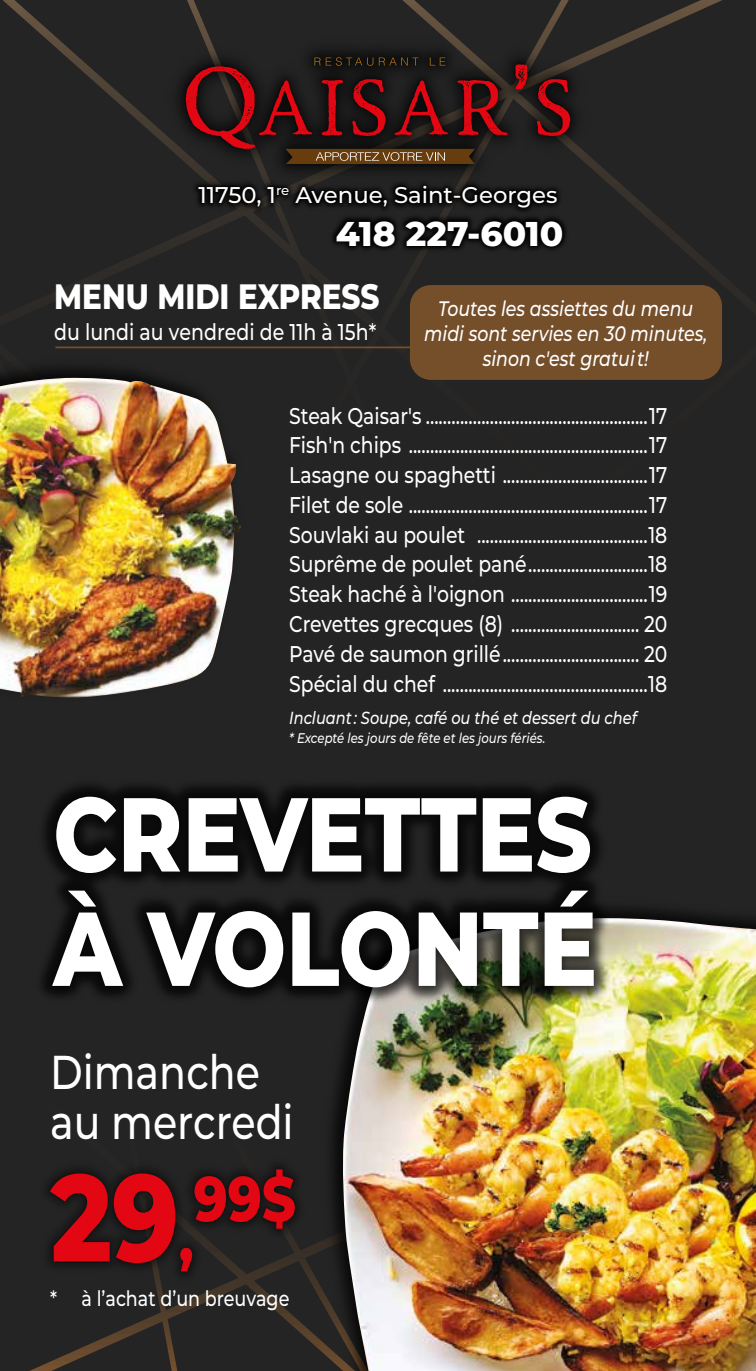
<style>
.page{position:relative;width:756px;height:1371px;background:#fff}
.page>*{position:absolute;margin:0;border:0;box-sizing:border-box;transform-origin:0 0}
.t1{font:800 123.02px "Montserrat";color:#e20713;scale:.83 1}
.t2{font:800 104.83px/114.3px "Montserrat";color:#fff;scale:.83 1}
.t3{font:800 63px "Montserrat";color:#e20713;scale:.83 1}
.t4{font:500 47.43px/50.8px "Montserrat";color:#fff;scale:.83 1}
.t5{font:800 35.18px "Montserrat";color:#fff;scale:.83 1}
.t6{font:800 34.3px "Montserrat";color:#fff}
.t7{font:500 22.75px/29.8px "Montserrat";color:#fff;text-align:justify;scale:.83 1}
.t8{font:500 22.75px "Montserrat";color:#fff}
.t9{font:500 21.18px "Montserrat";color:#fff;scale:.83 1}
.t10{font:italic 500 21px/25.2px "Montserrat";color:#fff;text-align:center;scale:.83 1}
.t11{font:italic 500 17.5px "Montserrat";color:#fff;scale:.83 1}
.t12{font:italic 500 14px "Montserrat";color:#fff;scale:.83 1}
.s1{font-size:63px}
</style>
<div class="page">
<div style="left:0;top:0;width:756px;height:1370px;background:#242424"></div>
<img style="left:47px;top:1166px;width:257px;height:136px">
<img style="left:318px;top:908px;width:411px;height:461px">
<img style="left:341px;top:918px;width:415px;height:452px">
<img style="left:333px;top:216px;width:233px;height:41px">
<img style="left:195px;top:188px;width:254px;height:28px">
<img style="left:196px;top:188px;width:364px;height:24px">
<img style="left:162px;top:33px;width:432px;height:155px">
<img style="left:180px;top:52px;width:396px;height:118px">
<svg style="left:537px;top:79px;width:33px;height:57px"></svg>
<svg style="left:515px;top:64px;width:13px;height:26px"></svg>
<svg style="left:186px;top:57px;width:322px;height:107px"></svg>
<img style="left:0;top:368px;width:152px;height:330px">
<img style="left:0;top:378px;width:241px;height:319px">
<hr style="left:55px;top:346px;width:372px;height:2px;background:#754e2a">
<img style="left:609px;top:908px;width:6px;height:117px">
<img style="left:42px;top:785px;width:567px;height:240px">
<div style="left:410px;top:285px;width:312px;height:95px;background:#754e2a;border-radius:21px"></div>
<p class="t8" style="left:198px;top:179px;width:361px">11750, 1<sup>re</sup> Avenue, Saint-Georges</p>
<h3 class="t6" style="left:336px;top:208px;width:229px">418 227-6010</h3>
<h3 class="t5" style="left:54px;top:271px;width:393px">MENU MIDI EXPRESS</h3>
<p class="t7" style="left:54px;top:316px;width:390px">du lundi au vendredi de 11h à 15h*</p>
<p class="t10" style="left:424px;top:294px;width:343px">Toutes les assiettes du menu midi sont servies en 30 minutes, sinon c'est gratui t!</p>
<p class="t7" style="left:289px;top:399px;width:457px">Steak Qaisar's ....................................................17<br>Fish'n chips ........................................................17<br>Lasagne ou spaghetti ..................................17<br>Filet de sole ........................................................17<br>Souvlaki au poulet ........................................18<br>Suprême de poulet pané............................18<br>Steak haché à l'oignon ................................19<br>Crevettes grecques (8) .............................. 20<br>Pavé de saumon grillé................................ 20<br>Spécial du chef ................................................18</p>
<p class="t11" style="left:289px;top:705px;width:420px">Incluant : Soupe, café ou thé et dessert du chef</p>
<p class="t12" style="left:289px;top:728px;width:310px">* Excepté les jours de fête et les jours fériés.</p>
<h2 class="t2" style="left:53px;top:771px;width:657px">CREVETTES<br>À VOLONTÉ</h2>
<h3 class="t4" style="left:50px;top:1044px;width:295px">Dimanche au mercredi</h3>
<h1 class="t1" style="left:51px;top:1127px;width:174px">29<span class="s1">,</span></h1>
<h3 class="t3" style="left:194px;top:1152px;width:125px">99$</h3>
<p class="t9" style="left:50px;top:1283px;width:290px">* à l’achat d’un breuvage</p>
</div>
